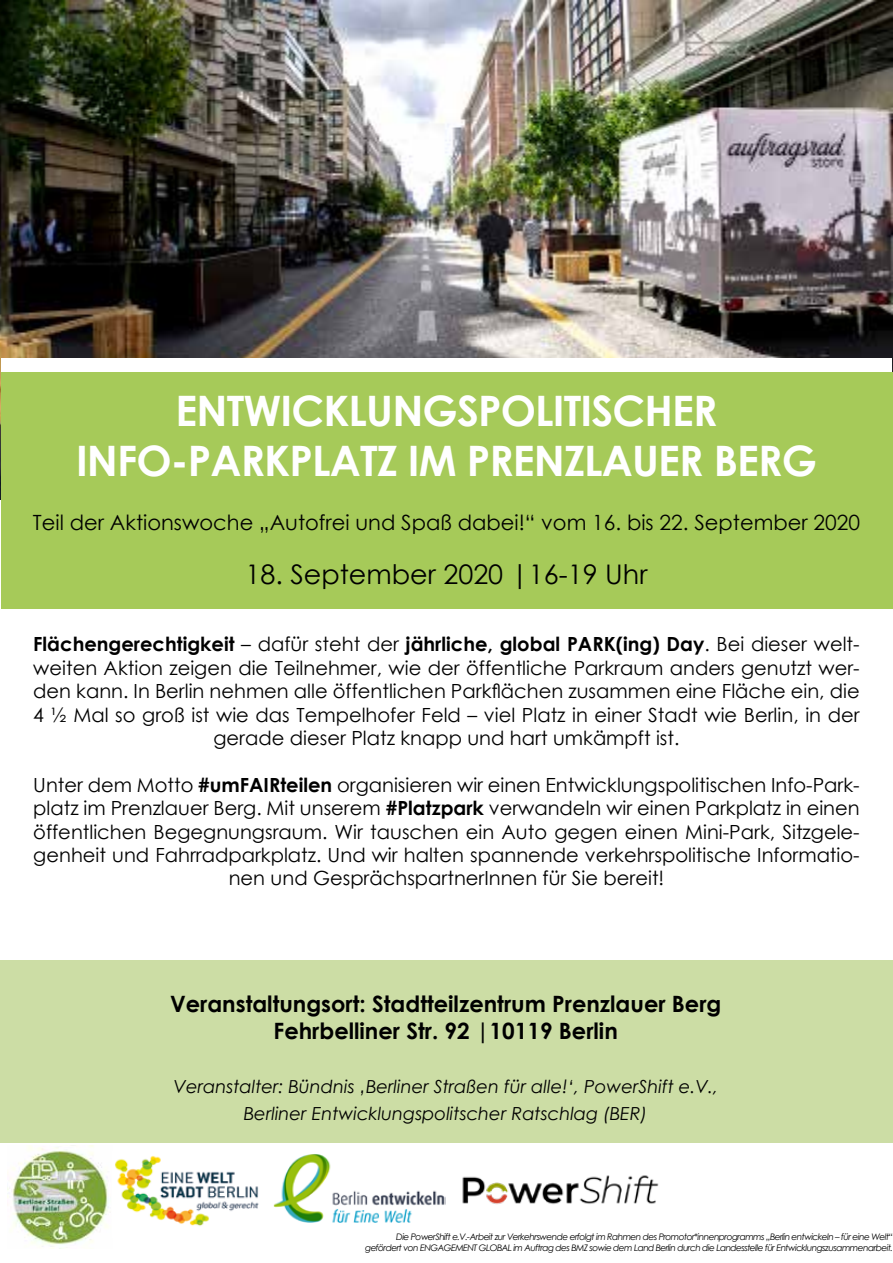
<style>
.page{position:relative;width:893px;height:1263px;background:#fff}
.page>*{position:absolute;margin:0;border:0;box-sizing:border-box;transform-origin:0 0}
.t1{font:700 42px/50.4px "Century Gothic";letter-spacing:-.02em;color:#fff;text-align:center}
.t2{font:27px "Century Gothic";color:#000}
.t3{font:700 22.5px/27px "Century Gothic";color:#000;text-align:center}
.t4{font:21px "Century Gothic";color:#000}
.t5{font:19.5px/23.4px "Century Gothic";color:#000;text-align:center}
.t6{font:italic 18px/27px "Century Gothic";color:#000;text-align:center}
.t7{font:italic 9px/10.8px "Century Gothic";letter-spacing:-.06em;color:#000;text-align:right}
.s1{font-weight:700}
</style>
<div class="page">
<img style="left:0;top:0;width:893px;height:499px">
<div style="left:2px;top:358px;width:890px;height:187px;background:#fff"></div>
<div style="left:2px;top:373px;width:891px;height:236px;background:#a6ca59"></div>
<div style="left:0;top:960px;width:893px;height:183px;background:#ccdda5"></div>
<img style="left:7px;top:1146px;width:102px;height:101px">
<img style="left:115px;top:1155px;width:159px;height:71px">
<img style="left:274px;top:1154px;width:172px;height:68px">
<img style="left:462px;top:1175px;width:197px;height:29px">
<h1 class="t1" style="left:76px;top:383px;width:742px">ENTWICKLUNGSPOLITISCHER<br>INFO-PARKPLATZ IM PRENZLAUER BERG</h1>
<p class="t4" style="left:33px;top:508px;width:829px">Teil der Aktionswoche „Autofrei und Spaß dabei!“ vom 16. bis 22. September 2020</p>
<h2 class="t2" style="left:246px;top:555px;width:403px">18. September 2020 |16-19 Uhr</h2>
<p class="t5" style="left:33px;top:632px;width:828px"><span class="s1">Flächengerechtigkeit</span> – dafür steht der <span class="s1">jährliche, global PARK(ing) Day</span>. Bei dieser welt&shy;weiten Aktion zeigen die Teilnehmer, wie der öffentliche Parkraum anders genutzt wer&shy;den kann. In Berlin nehmen alle öffentlichen Parkflächen zusammen eine Fläche ein, die 4 ½ Mal so groß ist wie das Tempelhofer Feld – viel Platz in einer Stadt wie Berlin, in der gerade dieser Platz knapp und hart umkämpft ist.</p>
<p class="t5" style="left:33px;top:773px;width:828px">Unter dem Motto <span class="s1">#umFAIRteilen</span> organisieren wir einen Entwicklungspolitischen Info-Park&shy;platz im Prenzlauer Berg. Mit unserem <span class="s1">#Platzpark</span> verwandeln wir einen Parkplatz in einen öffentlichen Begegnungsraum. Wir tauschen ein Auto gegen einen Mini-Park, Sitzgele&shy;genheit und Fahrradparkplatz. Und wir halten spannende verkehrspolitische Informatio&shy;nen und GesprächspartnerInnen für Sie bereit!</p>
<p class="t3" style="left:170px;top:989px;width:553px">Veranstaltungsort: Stadtteilzentrum Prenzlauer Berg<br>Fehrbelliner Str. 92 |10119 Berlin</p>
<p class="t6" style="left:173px;top:1072px;width:546px">Veranstalter: Bündnis ‚Berliner Straßen für alle!‘, PowerShift e.V.,<br>Berliner Entwicklungspolitscher Ratschlag (BER)</p>
<p class="t7" style="left:365px;top:1231px;width:529px">Die PowerShift e.V.-Arbeit zur Verkehrswende erfolgt im Rahmen des Promotor*innenprogramms „Berlin entwickeln – für eine Welt“ gefördert von ENGAGEMENT GLOBAL im Auftrag des BMZ sowie dem Land Berlin durch die Landesstelle für Entwicklungszusammenarbeit.</p>
</div>
